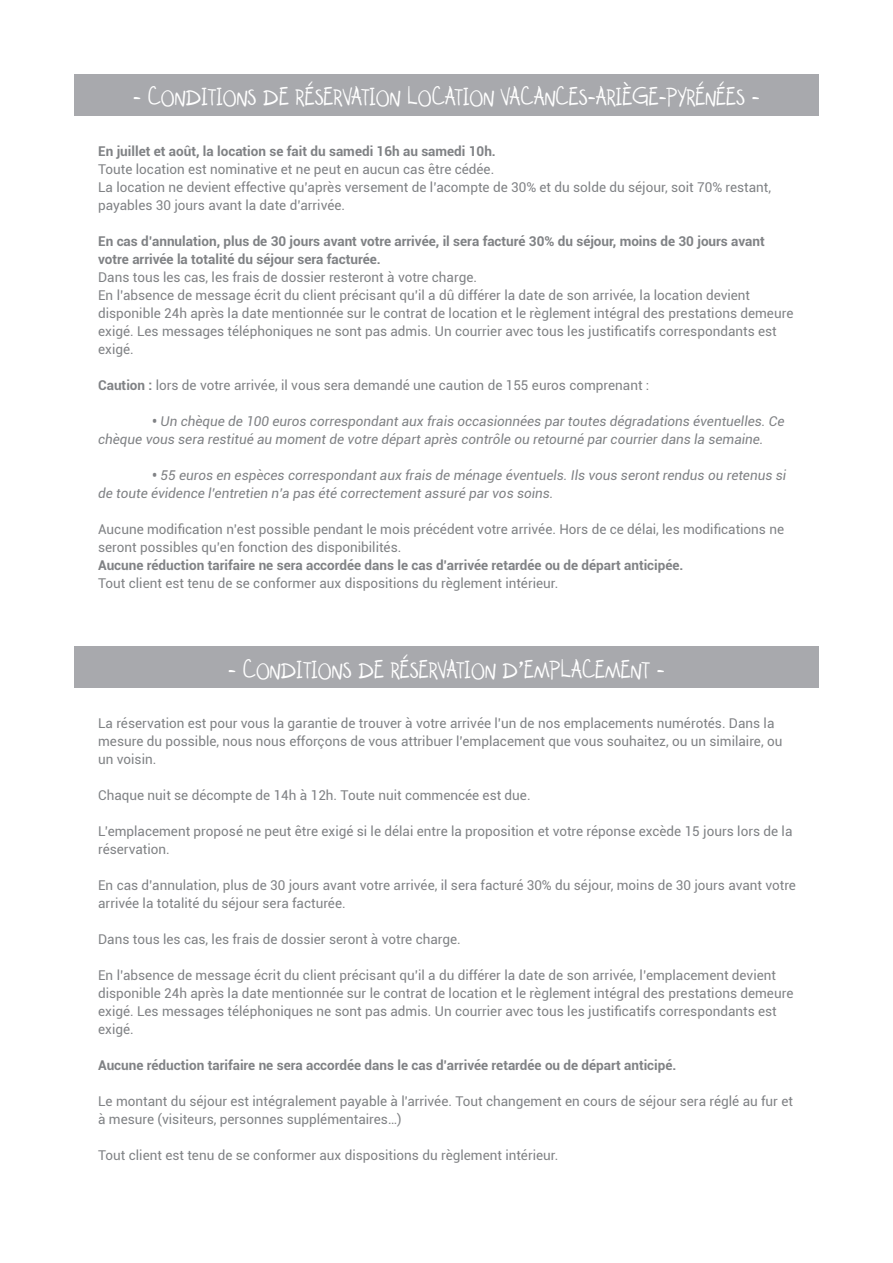
<style>
.page{position:relative;width:893px;height:1263px;background:#fff}
.page>*{position:absolute;margin:0;border:0;box-sizing:border-box;transform-origin:0 0}
.t1{font:27px "Kindergarten";color:#fff}
.t2{font:13.5px/18px "Roboto";color:#808285}
.t3{font:700 13.5px/18px "Roboto";color:#808285}
.t4{font:italic 13.5px/18px "Roboto";color:#808285}
.s1{font-weight:700}
.s2{font-weight:900;font-style:normal}
</style>
<div class="page">
<div style="left:74px;top:74px;width:745px;height:42px;background:#a8a9ad"></div>
<div style="left:74px;top:646px;width:745px;height:42px;background:#a8a9ad"></div>
<h1 class="t1" style="left:133px;top:82px;width:628px">- CONDITIONS DE RÉSERVATION LOCATION VACANCES-ARIÈGE-PYRÉNÉES -</h1>
<p class="t3" style="left:98px;top:141px;width:399px">En juillet et août, la location se fait du samedi 16h au samedi 10h.</p>
<p class="t2" style="left:98px;top:159px;width:674px">Toute location est nominative et ne peut en aucun cas être cédée.<br>La location ne devient effective qu’après versement de l’acompte de 30% et du solde du séjour, soit 70% restant, payables 30 jours avant la date d’arrivée.</p>
<p class="t3" style="left:98px;top:231px;width:668px">En cas d’annulation, plus de 30 jours avant votre arrivée, il sera facturé 30% du séjour, moins de 30 jours avant votre arrivée la totalité du séjour sera facturée.</p>
<p class="t2" style="left:98px;top:267px;width:697px">Dans tous les cas, les frais de dossier resteront à votre charge.<br>En l’absence de message écrit du client précisant qu’il a dû différer la date de son arrivée, la location devient disponible 24h après la date mentionnée sur le contrat de location et le règlement intégral des prestations demeure exigé. Les messages téléphoniques ne sont pas admis. Un courrier avec tous les justificatifs correspondants est exigé.</p>
<p class="t2" style="left:98px;top:375px;width:553px"><span class="s1">Caution :</span> lors de votre arrivée, il vous sera demandé une caution de 155 euros comprenant :</p>
<p class="t4" style="left:98px;top:411px;width:688px;text-indent:54px"><span class="s2">•</span> Un chèque de 100 euros correspondant aux frais occasionnées par toutes dégradations éventuelles. Ce chèque vous sera restitué au moment de votre départ après contrôle ou retourné par courrier dans la semaine.</p>
<p class="t4" style="left:98px;top:465px;width:690px;text-indent:54px"><span class="s2">•</span> 55 euros en espèces correspondant aux frais de ménage éventuels. Ils vous seront rendus ou retenus si de toute évidence l’entretien n’a pas été correctement assuré par vos soins.</p>
<p class="t2" style="left:98px;top:519px;width:687px">Aucune modification n’est possible pendant le mois précédent votre arrivée. Hors de ce délai, les modifications ne seront possibles qu’en fonction des disponibilités.</p>
<p class="t3" style="left:98px;top:555px;width:587px">Aucune réduction tarifaire ne sera accordée dans le cas d’arrivée retardée ou de départ anticipée.</p>
<p class="t2" style="left:98px;top:573px;width:462px">Tout client est tenu de se conformer aux dispositions du règlement intérieur.</p>
<h1 class="t1" style="left:228px;top:654px;width:438px">- CONDITIONS DE RÉSERVATION D’EMPLACEMENT -</h1>
<p class="t2" style="left:98px;top:713px;width:686px">La réservation est pour vous la garantie de trouver à votre arrivée l’un de nos emplacements numérotés. Dans la mesure du possible, nous nous efforçons de vous attribuer l’emplacement que vous souhaitez, ou un similaire, ou un voisin.</p>
<p class="t2" style="left:98px;top:785px;width:434px">Chaque nuit se décompte de 14h à 12h. Toute nuit commencée est due.</p>
<p class="t2" style="left:98px;top:821px;width:696px">L’emplacement proposé ne peut être exigé si le délai entre la proposition et votre réponse excède 15 jours lors de la réservation.</p>
<p class="t2" style="left:98px;top:875px;width:699px">En cas d’annulation, plus de 30 jours avant votre arrivée, il sera facturé 30% du séjour, moins de 30 jours avant votre arrivée la totalité du séjour sera facturée.</p>
<p class="t2" style="left:98px;top:929px;width:364px">Dans tous les cas, les frais de dossier seront à votre charge.</p>
<p class="t2" style="left:98px;top:965px;width:697px">En l’absence de message écrit du client précisant qu’il a du différer la date de son arrivée, l’emplacement devient disponible 24h après la date mentionnée sur le contrat de location et le règlement intégral des prestations demeure exigé. Les messages téléphoniques ne sont pas admis. Un courrier avec tous les justificatifs correspondants est exigé.</p>
<p class="t3" style="left:98px;top:1055px;width:580px">Aucune réduction tarifaire ne sera accordée dans le cas d’arrivée retardée ou de départ anticipé.</p>
<p class="t2" style="left:98px;top:1091px;width:696px">Le montant du séjour est intégralement payable à l'arrivée. Tout changement en cours de séjour sera réglé au fur et à mesure (visiteurs, personnes supplémentaires…)</p>
<p class="t2" style="left:98px;top:1145px;width:462px">Tout client est tenu de se conformer aux dispositions du règlement intérieur.</p>
</div>
